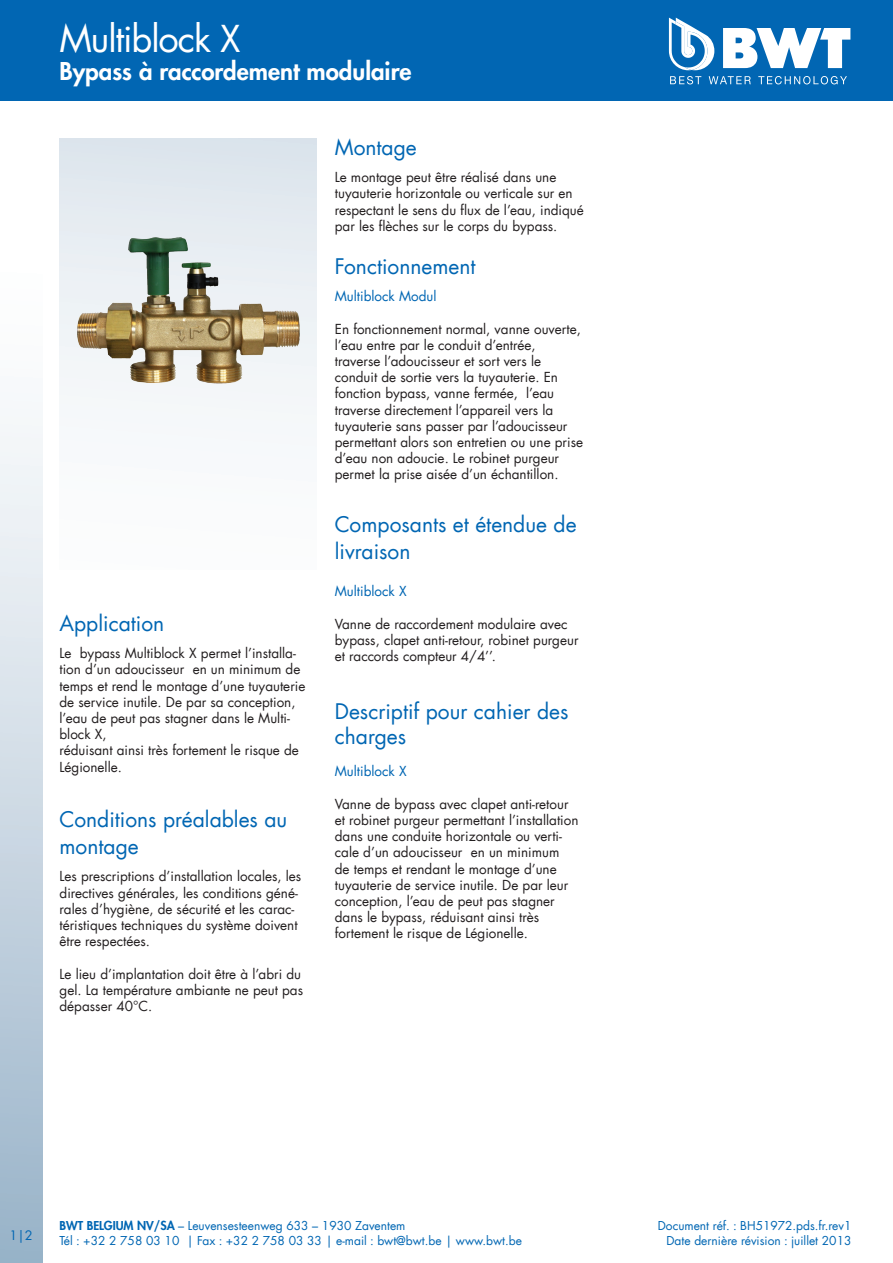
<style>
.page{position:relative;width:893px;height:1263px;background:#fff}
.page>*{position:absolute;margin:0;border:0;box-sizing:border-box;transform-origin:0 0}
.t1{font:36.3px "Futura Com";letter-spacing:-.03em;color:#fff}
.t2{font:800 24px "Futura Com";color:#fff}
.t3{font:21px/27px "Futura Com";color:#0166b3}
.t4{font:13.5px/16.2px "Futura Com";color:#231f20}
.t5{font:13.5px "Futura Com";color:#0166b3}
.t6{font:12.75px "Futura Com";color:#0166b3}
.t7{font:12px "Futura Com";color:#0166b3}
.s1{font-weight:800}
</style>
<div class="page">
<div style="left:0;top:56px;width:43px;height:1207px;background:linear-gradient(to bottom,#fff,#9fb7cc)"></div>
<div style="left:0;top:0;width:893px;height:101px;background:#0166b3"></div>
<svg style="left:723px;top:28px;width:127px;height:40px"></svg>
<svg style="left:669px;top:18px;width:45px;height:52px"></svg>
<svg style="left:670px;top:76px;width:31px;height:8px"></svg>
<svg style="left:709px;top:76px;width:42px;height:8px"></svg>
<svg style="left:758px;top:76px;width:89px;height:8px"></svg>
<svg style="left:60px;top:138px;width:257px;height:278px"></svg>
<img style="left:61px;top:220px;width:256px;height:180px">
<h1 class="t1" style="left:60px;top:13px;width:182px">Multiblock X</h1>
<h2 class="t2" style="left:60px;top:53px;width:353px">Bypass à raccordement modulaire</h2>
<p class="t3" style="left:60px;top:610px;width:106px">Application</p>
<p class="t4" style="left:60px;top:645px;width:247px">Le bypass Multiblock X permet l’installa&shy;tion d’un adoucisseur en un minimum de temps et rend le montage d’une tuyauterie de service inutile. De par sa conception, l’eau de peut pas stagner dans le Multi&shy;block X,</p>
<p class="t4" style="left:60px;top:742px;width:241px">réduisant ainsi très fortement le risque de<br>Légionelle.</p>
<p class="t3" style="left:60px;top:806px;width:229px">Conditions préalables au montage</p>
<p class="t4" style="left:60px;top:868px;width:243px">Les prescriptions d’installation locales, les directives générales, les conditions géné&shy;rales d’hygiène, de sécurité et les carac&shy;téristiques techniques du système doivent être respectées.</p>
<p class="t4" style="left:60px;top:965px;width:245px">Le lieu d’implantation doit être à l’abri du gel. La température ambiante ne peut pas dépasser 40°C.</p>
<p class="t3" style="left:335px;top:134px;width:83px">Montage</p>
<p class="t4" style="left:335px;top:169px;width:251px">Le montage peut être réalisé dans une tuyauterie horizontale ou verticale sur en respectant le sens du flux de l’eau, indiqué par les flèches sur le corps du bypass.</p>
<p class="t3" style="left:335px;top:253px;width:142px">Fonctionnement</p>
<p class="t5" style="left:335px;top:287px;width:103px">Multiblock Modul</p>
<p class="t4" style="left:335px;top:320px;width:250px">En fonctionnement normal, vanne ouverte, l’eau entre par le conduit d’entrée, traverse l’adoucisseur et sort vers le conduit de sortie vers la tuyauterie. En fonction bypass, vanne fermée, l’eau traverse directement l’appareil vers la tuyauterie sans passer par l’adoucisseur permettant alors son entretien ou une prise d’eau non adoucie. Le robinet purgeur permet la prise aisée d’un échantillon.</p>
<p class="t3" style="left:335px;top:510px;width:243px">Composants et étendue de livraison</p>
<p class="t5" style="left:335px;top:582px;width:73px">Multiblock X</p>
<p class="t4" style="left:335px;top:615px;width:245px">Vanne de raccordement modulaire avec bypass, clapet anti-retour, robinet purgeur et raccords compteur 4/4’’.</p>
<p class="t3" style="left:335px;top:698px;width:235px;line-height:25.2px">Descriptif pour cahier des charges</p>
<p class="t5" style="left:335px;top:762px;width:73px">Multiblock X</p>
<p class="t4" style="left:335px;top:795px;width:245px">Vanne de bypass avec clapet anti-retour et robinet purgeur permettant l’installation dans une conduite horizontale ou verti&shy;cale d’un adoucisseur en un minimum<br>de temps et rendant le montage d’une tuyauterie de service inutile. De par leur conception, l’eau de peut pas stagner dans le bypass, réduisant ainsi très fortement le risque de Légionelle.</p>
<p class="t6" style="left:10px;top:1227px;width:24px">1|2</p>
<p class="t7" style="left:60px;top:1218px;width:347px"><span class="s1">BWT BELGIUM NV/SA</span> – Leuvensesteenweg 633 – 1930 Zaventem</p>
<p class="t7" style="left:658px;top:1218px;width:195px">Document réf. : BH51972.pds.fr.rev1</p>
<p class="t7" style="left:60px;top:1232px;width:464px">Tél : +32 2 758 03 10 | Fax : +32 2 758 03 33 | e-mail : bwt@bwt.be | www.bwt.be</p>
<p class="t7" style="left:666px;top:1232px;width:186px">Date dernière révision : juillet 2013</p>
</div>
